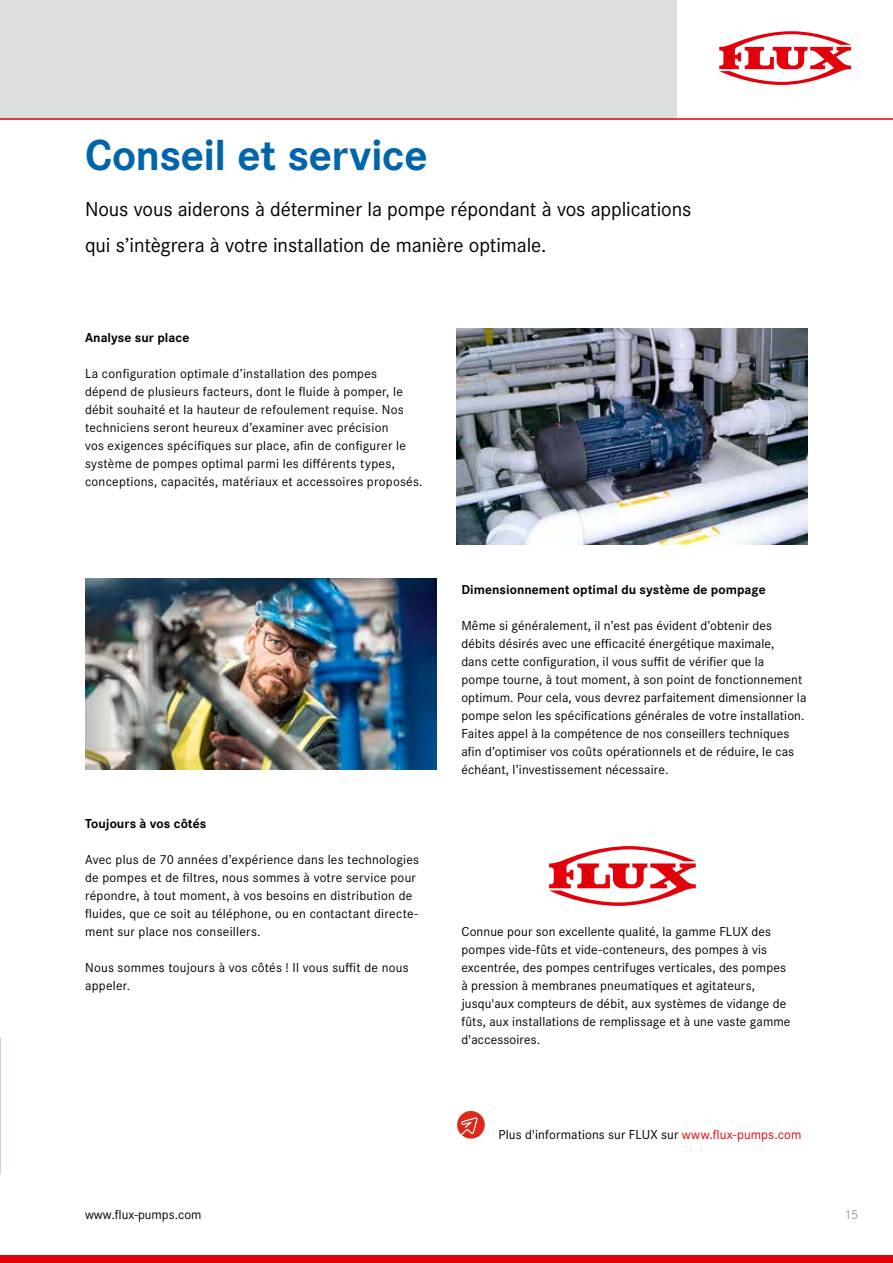
<style>
.page{position:relative;width:893px;height:1263px;background:#fff}
.page>*{position:absolute;margin:0;border:0;box-sizing:border-box;transform-origin:0 0}
.t1{font:700 45px "Corporate S";letter-spacing:-.01em;color:#0065aa}
.t2{font:21px/36px "Corporate S";letter-spacing:-.005em;color:#000}
.t3{font:13.5px/18px "Corporate S";letter-spacing:.01em;color:#000}
.t4{font:700 13.5px "Corporate S";letter-spacing:.005em;color:#000}
.t5{font:13.5px "Corporate S";color:#9c9c9d}
.s1{color:#e3000b}
</style>
<div class="page">
<div style="left:0;top:0;width:677px;height:119px;background:#dddede"></div>
<div style="left:0;top:1255px;width:893px;height:8px;background:#e3000b"></div>
<svg style="left:719px;top:31px;width:132px;height:54px"></svg>
<hr style="left:0;top:118px;width:893px;height:2px;background:#e3000b">
<img style="left:456px;top:329px;width:352px;height:216px">
<img style="left:85px;top:578px;width:352px;height:191px">
<svg style="left:457px;top:1111px;width:28px;height:27px"></svg>
<svg style="left:549px;top:846px;width:147px;height:60px"></svg>
<h1 class="t1" style="left:85px;top:129px;width:344px">Conseil et service</h1>
<h2 class="t2" style="left:85px;top:191px;width:608px">Nous vous aiderons à déterminer la pompe répondant à vos applications qui s’intègrera à votre installation de manière optimale.</h2>
<p class="t4" style="left:85px;top:330px;width:106px">Analyse sur place</p>
<p class="t3" style="left:85px;top:365px;width:339px">La configuration optimale d’installation des pompes<br>dépend de plusieurs facteurs, dont le fluide à pomper, le débit souhaité et la hauteur de refoulement requise. Nos techniciens seront heureux d’examiner avec précision<br>vos exigences spécifiques sur place, afin de configurer le système de pompes optimal parmi les différents types, conceptions, capacités, matériaux et accessoires proposés.</p>
<p class="t4" style="left:85px;top:816px;width:123px">Toujours à vos côtés</p>
<p class="t3" style="left:85px;top:851px;width:336px">Avec plus de 70 années d’expérience dans les technologies de pompes et de filtres, nous sommes à votre service pour répondre, à tout moment, à vos besoins en distribution de fluides, que ce soit au téléphone, ou en contactant directe&shy;ment sur place nos conseillers.</p>
<p class="t3" style="left:85px;top:959px;width:325px">Nous sommes toujours à vos côtés ! Il vous suffit de nous appeler.</p>
<p class="t4" style="left:461px;top:582px;width:306px">Dimensionnement optimal du système de pompage</p>
<p class="t3" style="left:461px;top:617px;width:347px">Même si généralement, il n’est pas évident d’obtenir des débits désirés avec une efficacité énergétique maximale,<br>dans cette configuration, il vous suffit de vérifier que la<br>pompe tourne, à tout moment, à son point de fonctionnement optimum. Pour cela, vous devrez parfaitement dimensionner la pompe selon les spécifications générales de votre installation.<br>Faites appel à la compétence de nos conseillers techniques afin d’optimiser vos coûts opérationnels et de réduire, le cas échéant, l’investissement nécessaire.</p>
<p class="t3" style="left:461px;top:923px;width:331px">Connue pour son excellente qualité, la gamme FLUX des pompes vide-fûts et vide-conteneurs, des pompes à vis excentrée, des pompes centrifuges verticales, des pompes à pression à membranes pneumatiques et agitateurs, jusqu'aux compteurs de débit, aux systèmes de vidange de fûts, aux installations de remplissage et à une vaste gamme d'accessoires.</p>
<p class="t3" style="left:499px;top:1125px;width:304px">Plus d'informations sur FLUX sur <span class="s1">www.flux-pumps.com</span></p>
<p class="t3" style="left:85px;top:1205px;width:118px">www.flux-pumps.com</p>
<p class="t5" style="left:844px;top:1206px;width:16px">15</p>
</div>
